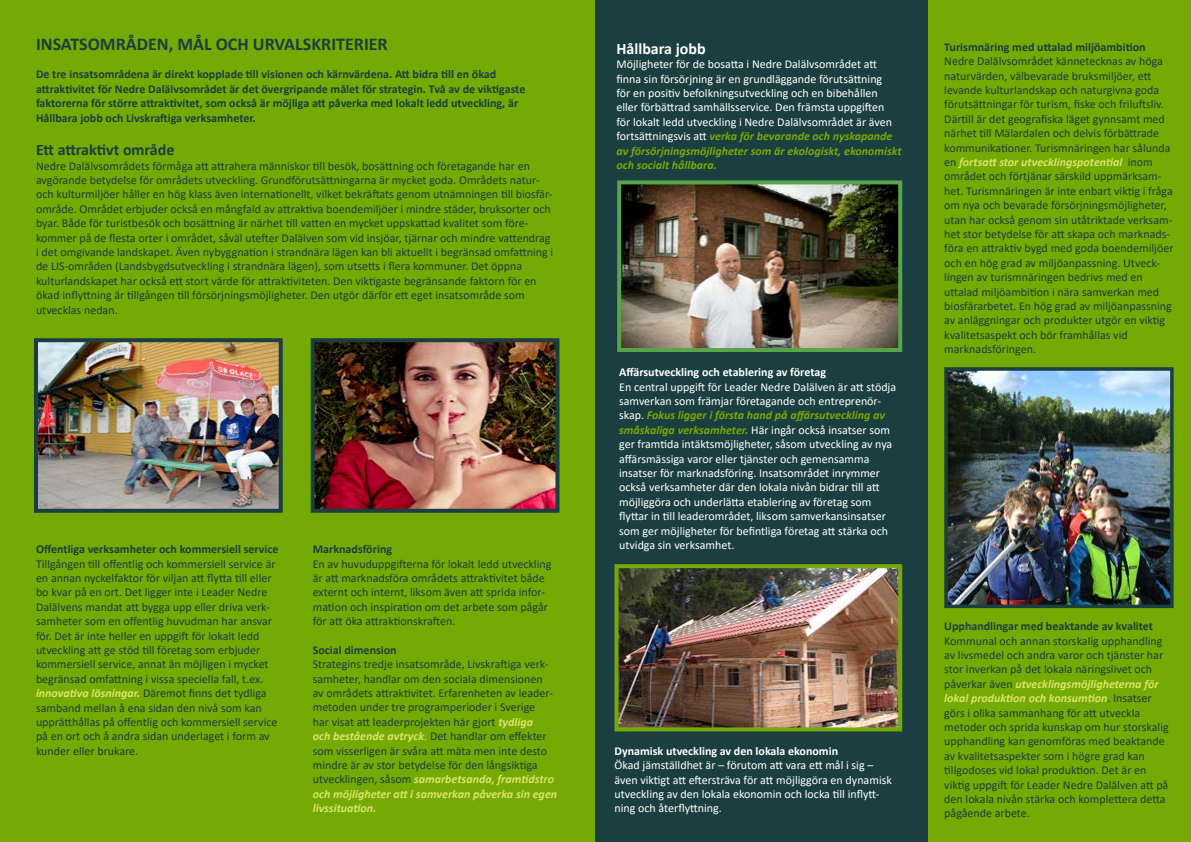
<style>
.page{position:relative;width:1191px;height:842px;background:#fff}
.page>*{position:absolute;margin:0;border:0;box-sizing:border-box;transform-origin:0 0}
.t1{font:700 18px "Calibri";color:#1b3e40}
.t2{font:700 16px "Calibri";color:#1b3e40}
.t3{font:700 16px "Calibri";color:#fff}
.t4{font:12px/14.4px "Calibri";color:#1b3e40}
.t5{font:12px/14.4px "Calibri";color:#fff}
.t6{font:700 12px/14.4px "Calibri";color:#1b3e40}
.t7{font:700 12px "Calibri";color:#fff}
.s1{font-weight:700;font-style:italic;color:#d9e46a}
.s2{color:#d9e46a}
.s3{font-weight:700;font-style:italic;color:#75aa04}
</style>
<div class="page">
<div style="left:0;top:0;width:595px;height:842px;background:#75aa04"></div>
<div style="left:928px;top:0;width:263px;height:842px;background:#75aa04"></div>
<div style="left:595px;top:0;width:333px;height:842px;background:#1b3e40"></div>
<img style="left:39px;top:343px;width:239px;height:165px">
<div style="left:34px;top:338px;width:249px;height:175px;border:4px solid #1b3e40"></div>
<img style="left:316px;top:343px;width:238px;height:165px">
<div style="left:311px;top:338px;width:248px;height:175px;border:4px solid #1b3e40"></div>
<img style="left:622px;top:185px;width:275px;height:162px">
<div style="left:617px;top:180px;width:285px;height:172px;border:4px solid #59a54a"></div>
<img style="left:619px;top:569px;width:278px;height:157px">
<div style="left:614px;top:564px;width:288px;height:167px;border:4px solid #75aa04"></div>
<img style="left:948px;top:371px;width:221px;height:233px">
<div style="left:944px;top:367px;width:229px;height:241px;border:3px solid #1b3e40"></div>
<h1 class="t1" style="left:36px;top:31px;width:353px">INSATSOMRÅDEN, MÅL OCH URVALSKRITERIER</h1>
<p class="t6" style="left:36px;top:67px;width:491px">De tre insatsområdena är direkt kopplade till visionen och kärnvärdena. Att bidra till en ökad attraktivitet för Nedre Dalälvsområdet är det övergripande målet för strategin. Två av de viktigaste faktorerna för större attraktivitet, som också är möjliga att påverka med lokalt ledd utveckling, är Hållbara jobb och Livskraftiga verksamheter.</p>
<h2 class="t2" style="left:36px;top:138px;width:140px">Ett attraktivt område</h2>
<p class="t4" style="left:36px;top:158px;width:519px">Nedre Dalälvsområdets förmåga att attrahera människor till besök, bosättning och företagande har en avgörande betydelse för områdets utveckling. Grundförutsättningarna är mycket goda. Områdets natur&shy;och kulturmiljöer håller en hög klass även internationellt, vilket bekräftats genom utnämningen till biosfär&shy;område. Området erbjuder också en mångfald av attraktiva boendemiljöer i mindre städer, bruksorter och byar. Både för turistbesök och bosättning är närhet till vatten en mycket uppskattad kvalitet som före&shy;kommer på de flesta orter i området, såväl utefter Dalälven som vid insjöar, tjärnar och mindre vattendrag i det omgivande landskapet. Även nybyggnation i strandnära lägen kan bli aktuellt i begränsad omfattning i de LIS-områden (Landsbygdsutveckling i strandnära lägen), som utsetts i flera kommuner. Det öppna kulturlandskapet har också ett stort värde för attraktiviteten. Den viktigaste begränsande faktorn för en ökad inflyttning är tillgången till försörjningsmöjligheter. Den utgör därför ett eget insatsområde som utvecklas nedan.</p>
<p class="t6" style="left:36px;top:542px;width:244px">Offentliga verksamheter och kommersiell service</p>
<p class="t4" style="left:36px;top:556px;width:243px">Tillgången till offentlig och kommersiell service är en annan nyckelfaktor för viljan att flytta till eller bo kvar på en ort. Det ligger inte i Leader Nedre Dalälvens mandat att bygga upp eller driva verk&shy;samheter som en offentlig huvudman har ansvar för. Det är inte heller en uppgift för lokalt ledd utveckling att ge stöd till företag som erbjuder kommersiell service, annat än möjligen i mycket begränsad omfattning i vissa speciella fall, t.ex. <span class="s1">innovativa lösningar.</span> Däremot finns det tydliga samband mellan å ena sidan den nivå som kan upprätthållas på offentlig och kommersiell service på en ort och å andra sidan underlaget i form av kunder eller brukare.</p>
<p class="t6" style="left:313px;top:542px;width:81px">Marknadsföring</p>
<p class="t4" style="left:313px;top:556px;width:240px">En av huvuduppgifterna för lokalt ledd utveckling är att marknadsföra områdets attraktivitet både externt och internt, liksom även att sprida infor&shy;mation och inspiration om det arbete som pågår för att öka attraktionskraften.</p>
<p class="t6" style="left:313px;top:642px;width:85px">Social dimension</p>
<p class="t4" style="left:313px;top:657px;width:246px">Strategins tredje insatsområde, Livskraftiga verk&shy;samheter, handlar om den sociala dimensionen<br>av områdets attraktivitet. Erfarenheten av leader&shy;metoden under tre programperioder i Sverige<br>har visat att leaderprojekten här gjort <span class="s1">tydliga<br>och bestående avtryck</span><span class="s2">.</span> Det handlar om effekter som visserligen är svåra att mäta men inte desto mindre är av stor betydelse för den långsiktiga utvecklingen, såsom <span class="s1">samarbetsanda, framtidstro och möjligheter att i samverkan påverka sin egen livssituation.</span></p>
<h2 class="t3" style="left:616px;top:37px;width:91px">Hållbara jobb</h2>
<p class="t5" style="left:616px;top:57px;width:286px">Möjligheter för de bosatta i Nedre Dalälvsområdet att finna sin försörjning är en grundläggande förutsättning<br>för en positiv befolkningsutveckling och en bibehållen eller förbättrad samhällsservice. Den främsta uppgiften<br>för lokalt ledd utveckling i Nedre Dalälvsområdet är även fortsättningsvis att <span class="s3">verka för bevarande och nyskapande av försörjningsmöjligheter som är ekologiskt, ekonomiskt och socialt hållbara.</span></p>
<p class="t7" style="left:619px;top:364px;width:208px">Affärsutveckling och etablering av företag</p>
<p class="t5" style="left:619px;top:379px;width:278px">En central uppgift för Leader Nedre Dalälven är att stödja samverkan som främjar företagande och entreprenör&shy;skap. <span class="s3">Fokus ligger i första hand på affärsutveckling av småskaliga verksamheter.</span> Här ingår också insatser som ger framtida intäktsmöjligheter, såsom utveckling av nya affärsmässiga varor eller tjänster och gemensamma insatser för marknadsföring. Insatsområdet inrymmer också verksamheter där den lokala nivån bidrar till att möjliggöra och underlätta etablering av företag som flyttar in till leaderområdet, liksom samverkansinsatser som ger möjligheter för befintliga företag att stärka och utvidga sin verksamhet.</p>
<p class="t7" style="left:614px;top:742px;width:225px">Dynamisk utveckling av den lokala ekonomin</p>
<p class="t5" style="left:614px;top:758px;width:279px">Ökad jämställdhet är – förutom att vara ett mål i sig – även viktigt att eftersträva för att möjliggöra en dynamisk utveckling av den lokala ekonomin och locka till inflytt&shy;ning och återflyttning.</p>
<p class="t6" style="left:944px;top:39px;width:203px">Turismnäring med uttalad miljöambition</p>
<p class="t4" style="left:944px;top:54px;width:231px">Nedre Dalälvsområdet kännetecknas av höga naturvärden, välbevarade bruksmiljöer, ett levande kulturlandskap och naturgivna goda förutsättningar för turism, fiske och friluftsliv.<br>Därtill är det geografiska läget gynnsamt med närhet till Mälardalen och delvis förbättrade kommunikationer. Turismnäringen har sålunda en <span class="s1">fortsatt stor utvecklingspotential</span> inom området och förtjänar särskild uppmärksam&shy;het. Turismnäringen är inte enbart viktig i fråga om nya och bevarade försörjningsmöjligheter, utan har också genom sin utåtriktade verksam&shy;het stor betydelse för att skapa och marknads&shy;föra en attraktiv bygd med goda boendemiljöer och en hög grad av miljöanpassning. Utveck&shy;lingen av turismnäringen bedrivs med en uttalad miljöambition i nära samverkan med biosfärarbetet. En hög grad av miljöanpassning av anläggningar och produkter utgör en viktig kvalitetsaspekt och bör framhållas vid marknadsföringen.</p>
<p class="t6" style="left:944px;top:619px;width:210px">Upphandlingar med beaktande av kvalitet</p>
<p class="t4" style="left:944px;top:633px;width:226px">Kommunal och annan storskalig upphandling av livsmedel och andra varor och tjänster har stor inverkan på det lokala näringslivet och påverkar även <span class="s1">utvecklingsmöjligheterna för lokal produktion och konsumtion</span>. Insatser görs i olika sammanhang för att utveckla metoder och sprida kunskap om hur storskalig upphandling kan genomföras med beaktande av kvalitetsaspekter som i högre grad kan tillgodoses vid lokal produktion. Det är en viktig uppgift för Leader Nedre Dalälven att på den lokala nivån stärka och komplettera detta pågående arbete.</p>
</div>
